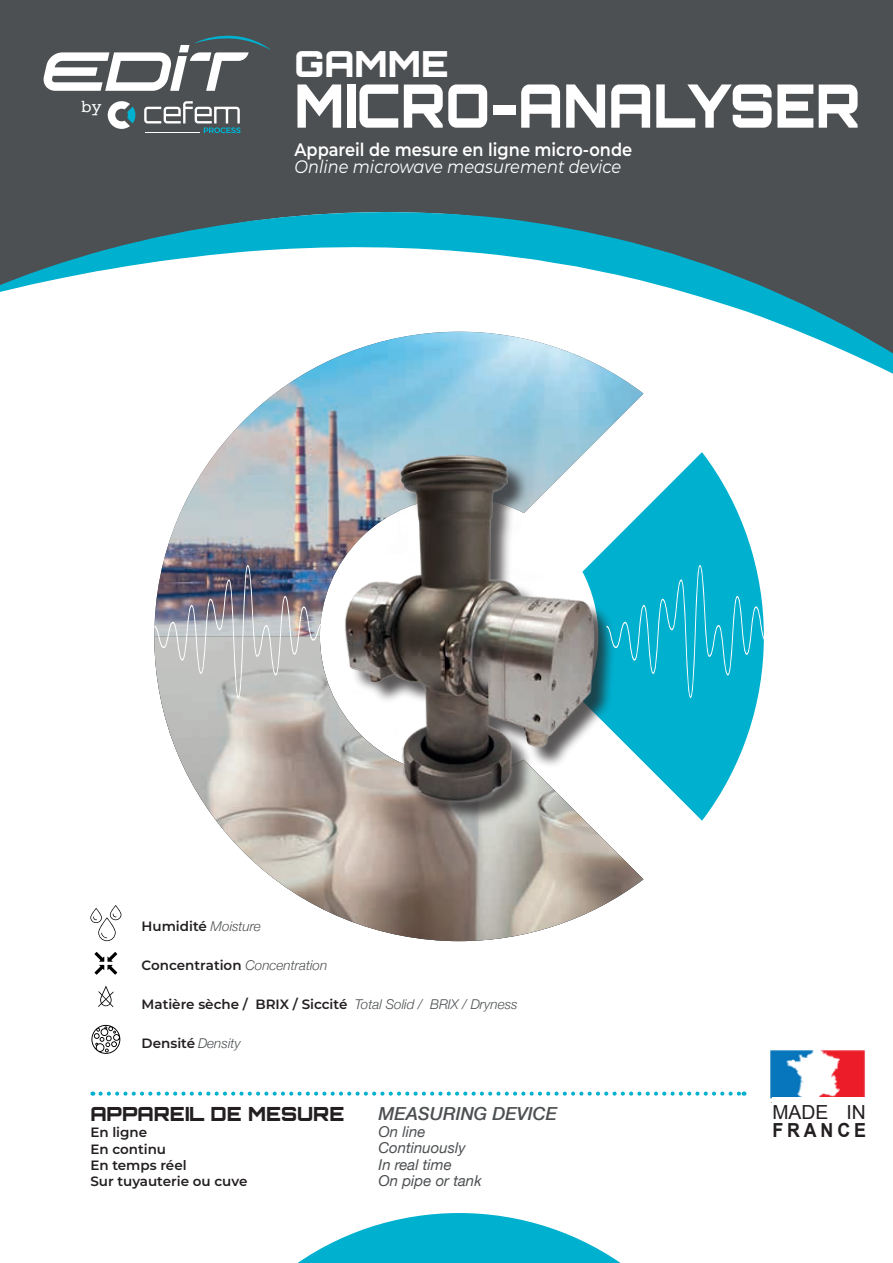
<style>
.page{position:relative;width:893px;height:1263px;background:#fff}
.page>*{position:absolute;margin:0;border:0;box-sizing:border-box;transform-origin:0 0}
.t1{font:900 60px "Orbitron";color:#fff;scale:.9 1}
.t2{font:900 36px "Orbitron";color:#fff}
.t3{font:900 19.5px "Orbitron";color:#231f20}
.t4{font:19.35px "Arial";color:#231f20}
.t5{font:700 19.35px "Arial";letter-spacing:.215em;color:#231f20;scale:.92 1}
.t6{font:600 18px "Montserrat";color:#fff;scale:.9 1}
.t7{font:italic 18px "Montserrat";color:#fff;scale:.9 1}
.t8{font:italic 500 18px "Helvetica Neue";color:#4d5052}
.t9{font:17.4px "Courier";color:#fff}
.t10{font:italic 15px "Helvetica Neue";color:#4d5052}
.t11{font:600 13.5px "Montserrat";color:#231f20}
.s1{font-family:"Helvetica Neue";font-weight:300;font-style:italic;color:#4d5052}
</style>
<div class="page">
<div style="left:0;top:0;width:893px;height:209px;background:#4d5052"></div>
<svg style="left:643px;top:452px;width:115px;height:369px;fill:#00b0cf"></svg>
<img style="left:162px;top:421px;width:481px;height:144px">
<img style="left:160px;top:698px;width:483px;height:243px">
<img style="left:284px;top:421px;width:336px;height:433px">
<hr style="left:146px;top:133px;width:54px;height:1px;background:#fff">
<svg style="left:108px;top:100px;width:28px;height:29px"></svg>
<svg style="left:144px;top:101px;width:97px;height:32px"></svg>
<svg style="left:43px;top:35px;width:228px;height:56px"></svg>
<svg style="left:0;top:209px;width:893px;height:212px"></svg>
<svg style="left:101px;top:1091px;width:643px;height:5px"></svg>
<svg style="left:297px;top:1213px;width:324px;height:50px"></svg>
<svg style="left:90px;top:905px;width:31px;height:36px"></svg>
<svg style="left:98px;top:985px;width:16px;height:22px"></svg>
<svg style="left:95px;top:952px;width:22px;height:23px"></svg>
<svg style="left:91px;top:1025px;width:29px;height:29px"></svg>
<img style="left:770px;top:1050px;width:96px;height:52px">
<div style="left:772px;top:1098px;width:94px;height:46px;background:#fff"></div>
<img style="left:154px;top:565px;width:168px;height:133px">
<svg style="left:606px;top:565px;width:158px;height:133px"></svg>
<p class="t9" style="left:81px;top:93px;width:22px">by</p>
<p class="t2" style="left:294px;top:42px;width:156px">GAMME</p>
<p class="t1" style="left:294px;top:69px;width:630px">MICRO-ANALYSER</p>
<p class="t6" style="left:294px;top:137px;width:377px">Appareil de mesure en ligne micro-onde</p>
<p class="t7" style="left:294px;top:154px;width:365px">Online microwave measurement device</p>
<p class="t11" style="left:142px;top:916px;width:121px">Humidité <span class="s1">Moisture</span></p>
<p class="t11" style="left:142px;top:955px;width:187px">Concentration <span class="s1">Concentration</span></p>
<p class="t11" style="left:142px;top:994px;width:378px">Matière sèche / BRIX / Siccité <span class="s1">Total Solid / BRIX / Dryness</span></p>
<p class="t11" style="left:142px;top:1033px;width:101px">Densité <span class="s1">Density</span></p>
<p class="t3" style="left:90px;top:1102px;width:255px">APPAREIL DE MESURE</p>
<p class="t11" style="left:90px;top:1123px;width:58px">En ligne</p>
<p class="t11" style="left:90px;top:1139px;width:77px">En continu</p>
<p class="t11" style="left:90px;top:1155px;width:98px">En temps réel</p>
<p class="t11" style="left:90px;top:1172px;width:159px">Sur tuyauterie ou cuve</p>
<p class="t8" style="left:378px;top:1098px;width:180px">MEASURING DEVICE</p>
<p class="t10" style="left:378px;top:1122px;width:48px">On line</p>
<p class="t10" style="left:378px;top:1139px;width:89px">Continuously</p>
<p class="t10" style="left:378px;top:1155px;width:75px">In real time</p>
<p class="t10" style="left:378px;top:1172px;width:105px">On pipe or tank</p>
<p class="t4" style="left:772px;top:1099px;width:95px">MADE IN</p>
<p class="t5" style="left:772px;top:1117px;width:103px">FRANCE</p>
</div>
